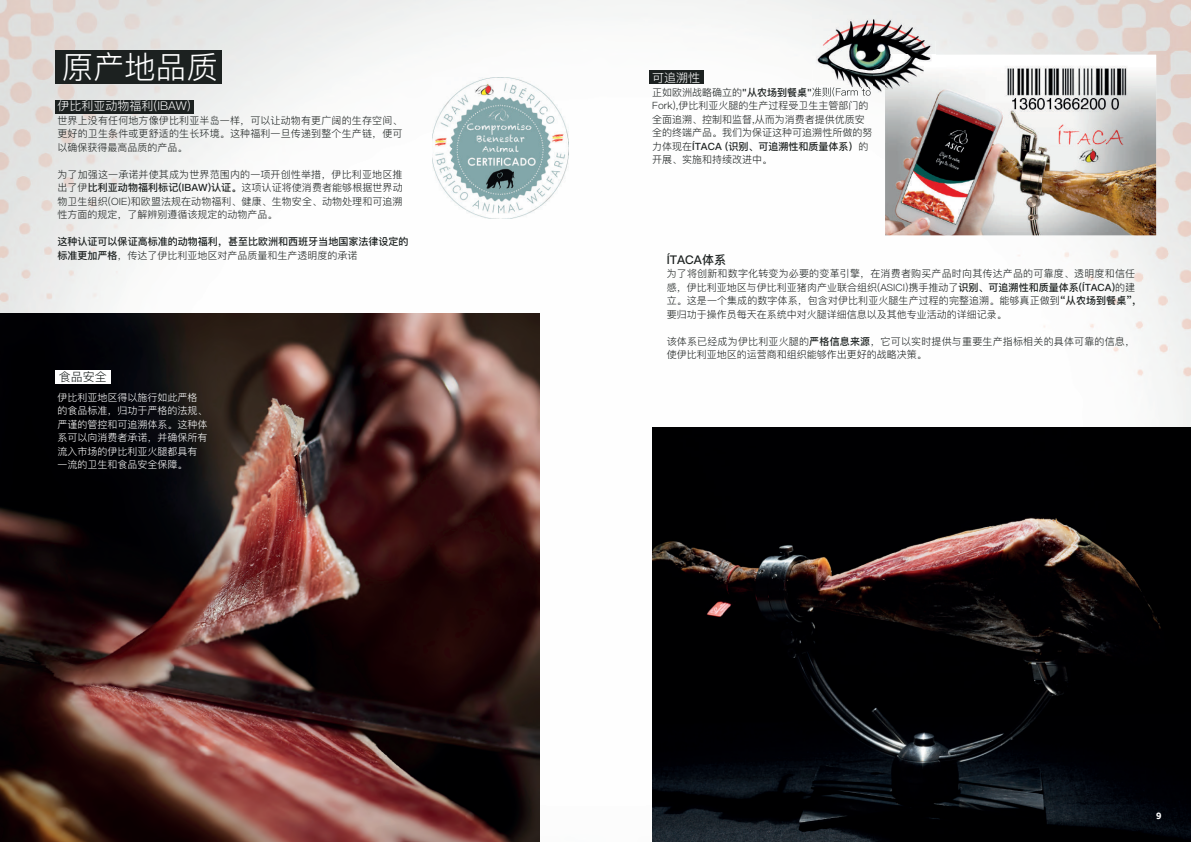
<style>
.page{position:relative;width:1191px;height:842px;background:#fff}
.page>*{position:absolute;margin:0;border:0;box-sizing:border-box;transform-origin:0 0}
.t1{font:300 31.1px "Ping Fang SC";color:#fff}
.t2{font:300 12px "Ping Fang SC";color:#fff}
.t3{font:500 12px "Ping Fang SC";color:#1c2120}
.t4{font:300 12px "Ping Fang SC";color:#1c2120}
.t5{font:300 10px/13.5px "Ping Fang SC";color:#1c2120;text-align:justify}
.t6{font:300 10px/13.5px "Ping Fang SC";color:#fff}
.t7{font:300 10px/13.5px "Ping Fang SC";letter-spacing:.02em;color:#1c2120}
.t8{font:500 10px/13.5px "Ping Fang SC";letter-spacing:.005em;color:#1c2120}
.t9{font:700 10px "Effra";color:#fff}
.s1{font-weight:500}
.s2{font-weight:300}
</style>
<div class="page">
<img style="left:0;top:0;width:1191px;height:842px">
<img style="left:652px;top:427px;width:539px;height:415px">
<img style="left:885px;top:55px;width:271px;height:180px">
<div style="left:649px;top:70px;width:55px;height:14px;background:#1c2120"></div>
<div style="left:55px;top:100px;width:138px;height:13px;background:#1c2120"></div>
<img style="left:432px;top:78px;width:136px;height:141px">
<div style="left:55px;top:50px;width:167px;height:34px;background:#1c2120"></div>
<img style="left:0;top:314px;width:539px;height:528px">
<div style="left:56px;top:371px;width:55px;height:13px;background:#fff"></div>
<img style="left:812px;top:11px;width:123px;height:58px">
<img style="left:812px;top:69px;width:73px;height:29px">
<img style="left:885px;top:55px;width:50px;height:43px">
<img style="left:812px;top:87px;width:59px;height:10px">
<h1 class="t1" style="left:62px;top:48px;width:157px">原产地品质</h1>
<p class="t2" style="left:57px;top:99px;width:135px">伊比利亚动物福利(IBAW)</p>
<p class="t5" style="left:57px;top:114px;width:346px">世界上没有任何地方像伊比利亚半岛一样，可以让动物有更广阔的生存空间、更好的卫生条件或更舒适的生长环境。这种福利一旦传递到整个生产链，便可以确保获得最高品质的产品。</p>
<p class="t5" style="left:57px;top:168px;width:347px">为了加强这一承诺并使其成为世界范围内的一项开创性举措，伊比利亚地区推出了伊<span class="s1">比利亚动物福利标记(IBAW)认证。</span>这项认证将使消费者能够根据世界动物卫生组织(OIE)和欧盟法规在动物福利、健康、生物安全、动物处理和可追溯性方面的规定，了解辨别遵循该规定的动物产品。</p>
<p class="t8" style="left:57px;top:235px;width:353px">这种认证可以保证高标准的动物福利，甚至比欧洲和西班牙当地国家法律设定的标准更加严格<span class="s2">，传达了伊比利亚地区对产品质量和生产透明度的承诺</span></p>
<p class="t4" style="left:59px;top:369px;width:49px">食品安全</p>
<p class="t6" style="left:57px;top:390px;width:151px">伊比利亚地区得以施行如此严格的食品标准，归功于严格的法规、严谨的管控和可追溯体系。这种体系可以向消费者承诺，并确保所有流入市场的伊比利亚火腿都具有一流的卫生和食品安全保障。</p>
<p class="t2" style="left:652px;top:70px;width:49px">可追溯性</p>
<p class="t5" style="left:652px;top:85px;width:221px;text-align:left">正如欧洲战略确立的<span class="s1">"从农场到餐桌"</span>准则(Farm to<br>Fork),伊比利亚火腿的生产过程受卫生主管部门的全面追溯、控制和监督,从而为消费者提供优质安全的终端产品。我们为保证这种可追溯性所做的努力体现在<span class="s1">ÍTACA (识别、可追溯性和质量体系）</span>的开展、实施和持续改进中。</p>
<p class="t3" style="left:666px;top:252px;width:61px">ÍTACA体系</p>
<p class="t5" style="left:666px;top:267px;width:470px">为了将创新和数字化转变为必要的变革引擎，在消费者购买产品时向其传达产品的可靠度、透明度和信任感，伊比利亚地区与伊比利亚猪肉产业联合组织(ASICI)携手推动了<span class="s1">识别、可追溯性和质量体系(ÍTACA)</span>的建立。这是一个集成的数字体系，包含对伊比利亚火腿生产过程的完整追溯。能够真正做到<span class="s1">“从农场到餐桌”,</span>要归功于操作员每天在系统中对火腿详细信息以及其他专业活动的详细记录。</p>
<p class="t7" style="left:666px;top:334px;width:470px">该体系已经成为伊比利亚火腿的<span class="s1">严格信息来源</span>，它可以实时提供与重要生产指标相关的具体可靠的信息，使伊比利亚地区的运营商和组织能够作出更好的战略决策。</p>
<p class="t9" style="left:1156px;top:809px;width:7px">9</p>
</div>
